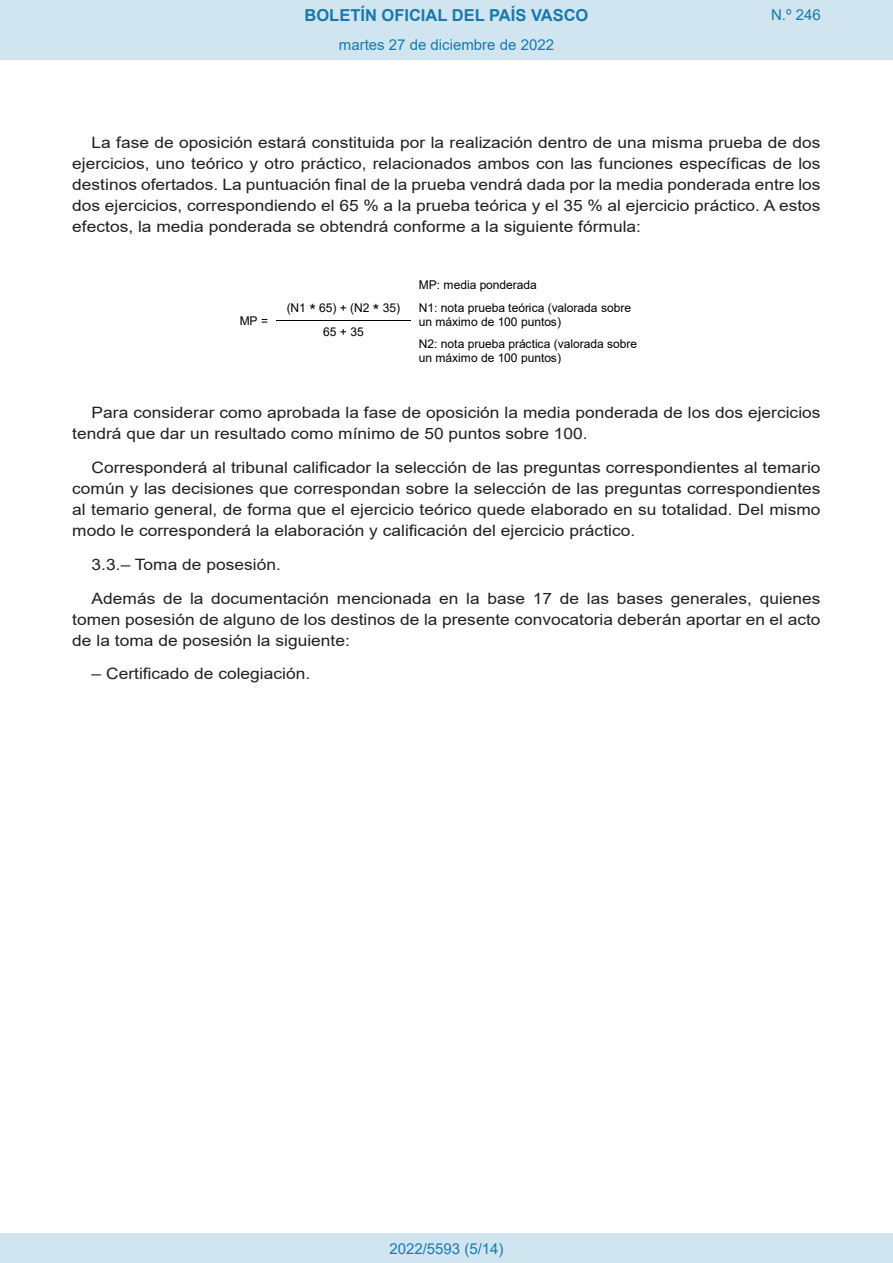
<style>
.page{position:relative;width:893px;height:1263px;background:#fff}
.page>*{position:absolute;margin:0;border:0;box-sizing:border-box;transform-origin:0 0}
.t1{font:700 16.5px "Arial";color:#1879ad}
.BOPVDetalle{font:15.6px/21px "Arial";color:#231f20;text-align:justify;scale:1.11 1}
.Paginacion_Centro{font:15px "Arial";color:#1879ad}
.t2{font:12px/22.6px "Arial";letter-spacing:-.005em;color:#000}
.s1{font-size:16.5px}
</style>
<div class="page">
<div style="left:0;top:0;width:893px;height:60px;background:#d0e5f0"></div>
<div style="left:0;top:1233px;width:893px;height:30px;background:#d0e5f0"></div>
<hr style="left:276px;top:320px;width:135px;height:1px;background:#000">
<p class="t1" style="left:305px;top:3px;width:285px">BOLETÍN OFICIAL DEL PAÍS VASCO</p>
<p class="Paginacion_Centro" style="left:339px;top:35px;width:217px">martes 27 de diciembre de 2022</p>
<p class="Paginacion_Centro" style="left:771px;top:5px;width:51px">N.º 246</p>
<p class="BOPVDetalle" style="left:72px;top:132px;width:676px;text-indent:19px">La fase de oposición estará constituida por la realización dentro de una misma prueba de dos ejercicios, uno teórico y otro práctico, relacionados ambos con las funciones específicas de los destinos ofertados. La puntuación final de la prueba vendrá dada por la media ponderada entre los dos ejercicios, correspondiendo el 65 % a la prueba teórica y el 35 % al ejercicio práctico. A estos efectos, la media ponderada se obtendrá conforme a la siguiente fórmula:</p>
<p class="t2" style="left:240px;top:309px;width:30px">MP =</p>
<p class="t2" style="left:287px;top:296px;width:115px">(N1 <span class="s1">*</span> 65) + (N2 <span class="s1">*</span> 35)</p>
<p class="t2" style="left:323px;top:321px;width:42px">65 + 35</p>
<p class="t2" style="left:419px;top:273px;width:214px">MP: media ponderada<br>N1: nota prueba teórica (valorada sobre</p>
<p class="t2" style="left:419px;top:310px;width:220px">un máximo de 100 puntos)<br>N2: nota prueba práctica (valorada sobre</p>
<p class="t2" style="left:419px;top:346px;width:144px">un máximo de 100 puntos)</p>
<p class="BOPVDetalle" style="left:72px;top:402px;width:676px;text-indent:19px">Para considerar como aprobada la fase de oposición la media ponderada de los dos ejercicios tendrá que dar un resultado como mínimo de 50 puntos sobre 100.</p>
<p class="BOPVDetalle" style="left:72px;top:457px;width:676px;text-indent:19px">Corresponderá al tribunal calificador la selección de las preguntas correspondientes al temario común y las decisiones que correspondan sobre la selección de las preguntas correspondientes al temario general, de forma que el ejercicio teórico quede elaborado en su totalidad. Del mismo modo le corresponderá la elaboración y calificación del ejercicio práctico.</p>
<p class="BOPVDetalle" style="left:92px;top:554px;width:172px">3.3.– Toma de posesión.</p>
<p class="BOPVDetalle" style="left:72px;top:588px;width:676px;text-indent:19px">Además de la documentación mencionada en la base 17 de las bases generales, quienes tomen posesión de alguno de los destinos de la presente convocatoria deberán aportar en el acto de la toma de posesión la siguiente:</p>
<p class="BOPVDetalle" style="left:92px;top:663px;width:198px">– Certificado de colegiación.</p>
<p class="Paginacion_Centro" style="left:389px;top:1238px;width:116px">2022/5593 (5/14)</p>
</div>
